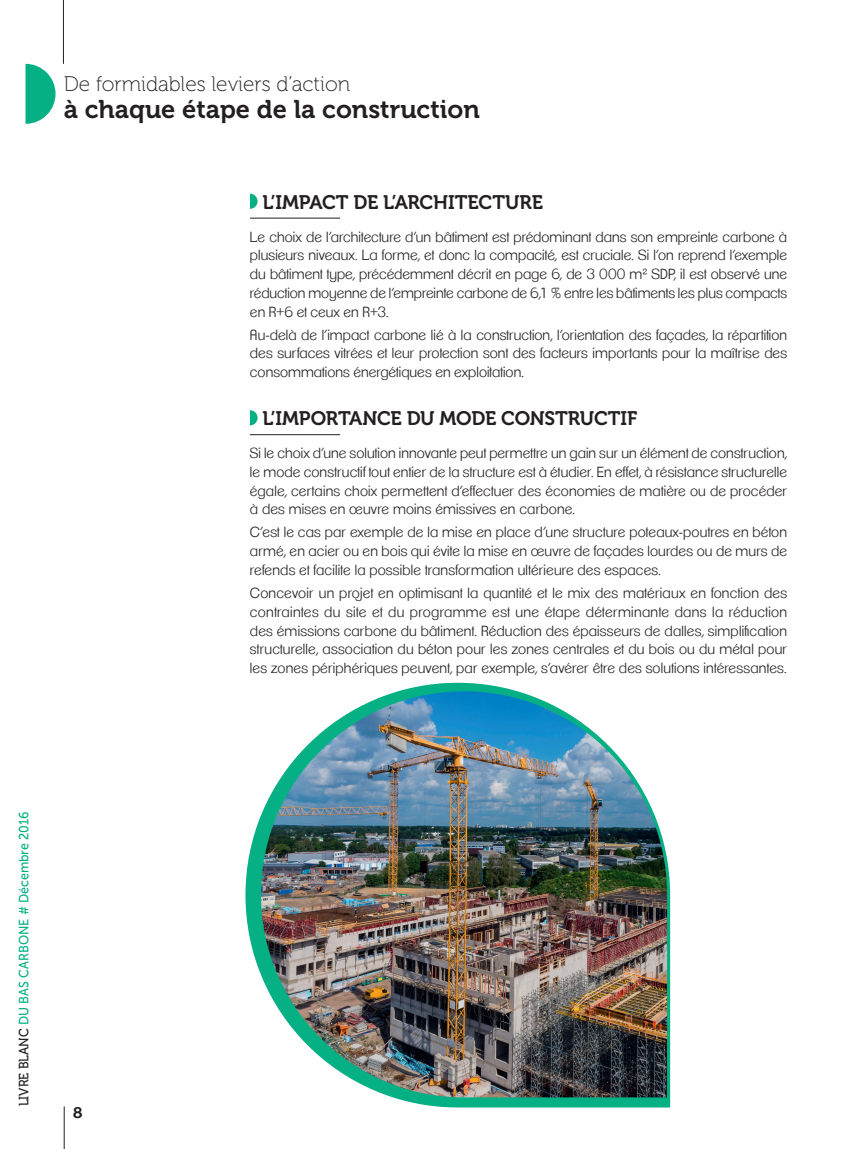
<style>
.page{position:relative;width:851px;height:1149px;background:#fff}
.page>*{position:absolute;margin:0;border:0;box-sizing:border-box;transform-origin:0 0}
.t1{font:25.5px "Museo 700";color:#231f20}
.t2{font:21px "Museo 100";color:#231f20}
.t3{font:19.5px "Museo 700";letter-spacing:-.01em;color:#231f20}
.t4{font:700 15px "Clemente P Dam";color:#231f20}
.t5{font:300 14.25px/18.8px "Clemente P Dae";letter-spacing:.01em;color:#231f20;text-align:justify}
.t6{font:13.5px "Museo Sans 500";color:#05b085;scale:.92 1}
.s1{font-family:"Museo 500";color:#231f20}
</style>
<div class="page">
<svg style="left:250px;top:193px;width:7px;height:16px"></svg>
<hr style="left:250px;top:218px;width:90px;height:1px;background:#231f20">
<svg style="left:250px;top:410px;width:7px;height:15px"></svg>
<hr style="left:250px;top:434px;width:90px;height:1px;background:#231f20">
<svg style="left:26px;top:64px;width:29px;height:60px"></svg>
<hr style="left:63px;top:0;width:1px;height:64px;background:#231f20">
<hr style="left:64px;top:1106px;width:1px;height:42px;background:#231f20">
<svg style="left:245px;top:682px;width:425px;height:425px"></svg>
<img style="left:261px;top:691px;width:406px;height:405px">
<h2 class="t2" style="left:64px;top:73px;width:288px">De formidables leviers d’action</h2>
<h1 class="t1" style="left:64px;top:95px;width:417px">À CHAQUE ÉTAPE DE LA CONSTRUCTION</h1>
<h3 class="t3" style="left:262px;top:191px;width:282px">L’IMPACT DE L’ARCHITECTURE</h3>
<p class="t5" style="left:250px;top:227px;width:538px">Le choix de l’architecture d’un bâtiment est prédominant dans son empreinte carbone à plusieurs niveaux. La forme, et donc la compacité, est cruciale. Si l’on reprend l’exemple du bâtiment type, précédemment décrit en page 6, de 3 000 m² SDP, il est observé une réduction moyenne de l’empreinte carbone de 6,1 % entre les bâtiments les plus compacts en R+6 et ceux en R+3.</p>
<p class="t5" style="left:250px;top:325px;width:538px">Au-delà de l’impact carbone lié à la construction, l’orientation des façades, la répartition des surfaces vitrées et leur protection sont des facteurs importants pour la maîtrise des consommations énergétiques en exploitation.</p>
<h3 class="t3" style="left:262px;top:407px;width:376px">L’IMPORTANCE DU MODE CONSTRUCTIF</h3>
<p class="t5" style="left:250px;top:443px;width:538px">Si le choix d’une solution innovante peut permettre un gain sur un élément de construction, le mode constructif tout entier de la structure est à étudier. En effet, à résistance structurelle égale, certains choix permettent d’effectuer des économies de matière ou de procéder à des mises en œuvre moins émissives en carbone.</p>
<p class="t5" style="left:250px;top:523px;width:538px">C’est le cas par exemple de la mise en place d’une structure poteaux-poutres en béton armé, en acier ou en bois qui évite la mise en œuvre de façades lourdes ou de murs de refends et facilite la possible transformation ultérieure des espaces.</p>
<p class="t5" style="left:250px;top:583px;width:538px">Concevoir un projet en optimisant la quantité et le mix des matériaux en fonction des contraintes du site et du programme est une étape déterminante dans la réduction des émissions carbone du bâtiment. Réduction des épaisseurs de dalles, simplification structurelle, association du béton pour les zones centrales et du bois ou du métal pour les zones périphériques peuvent, par exemple, s’avérer être des solutions intéressantes.</p>
<p class="t6" style="left:17px;top:1106px;width:322px;rotate:-90deg"><span class="s1">LIVRE BLANC</span> du BAS CARBONE # Décembre 2016</p>
<p class="t4" style="left:72px;top:1103px;width:12px">8</p>
</div>
